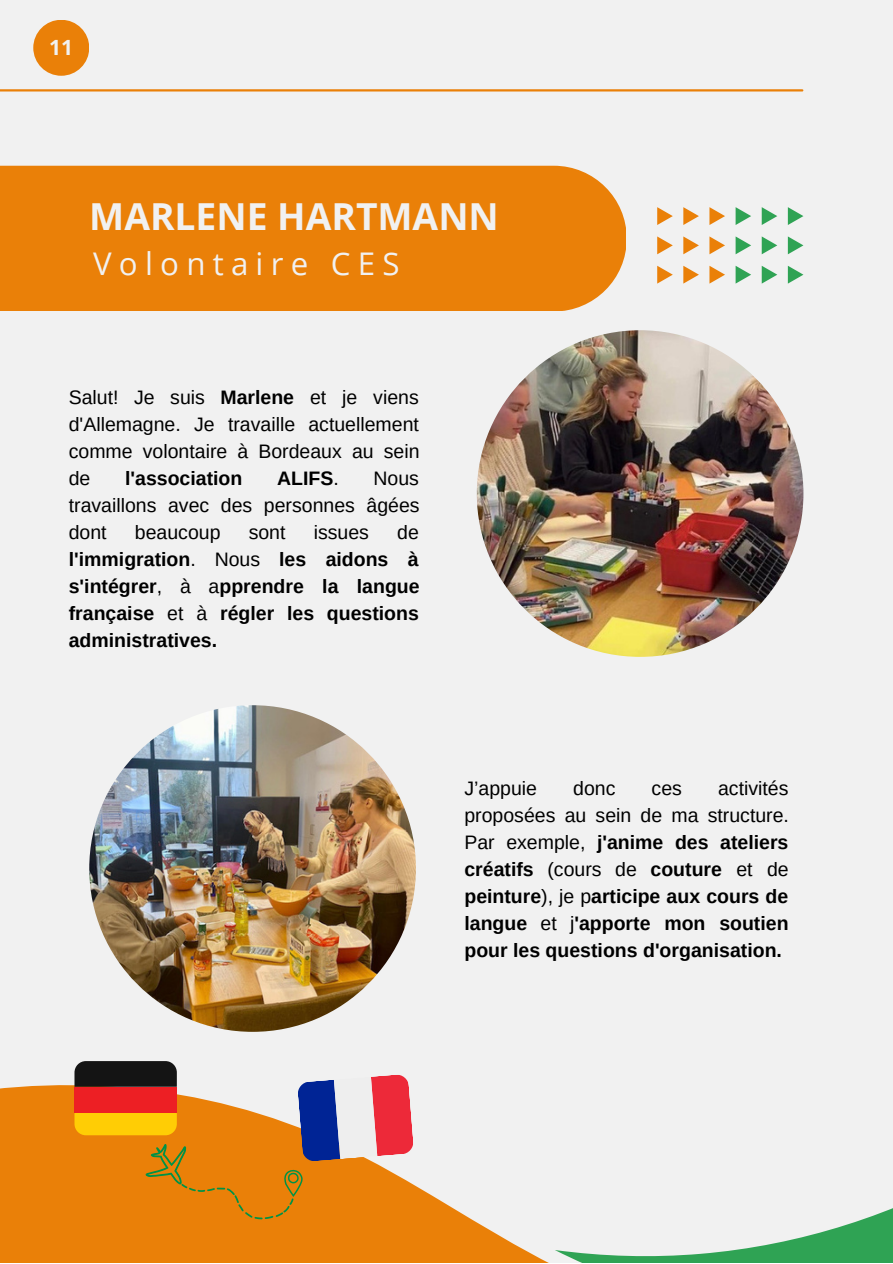
<style>
.page{position:relative;width:893px;height:1264px;background:#fff}
.page>*{position:absolute;margin:0;border:0;box-sizing:border-box;transform-origin:0 0}
.t1{font:700 37.2px "Open Sans";color:#f1f1f1}
.t2{font:31.2px "Open Sans";letter-spacing:.23em;color:#f1f1f1}
.t3{font:700 21px "Open Sans";color:#f1f1f1}
.t4{font:700 19.5px/27px "Arimo";color:#000;text-align:justify}
.t5{font:19.5px/27px "Arimo";color:#000;text-align:justify}
.s1{font-weight:700}
.s2{font-weight:400}
</style>
<div class="page">
<div style="left:0;top:0;width:892px;height:1262px;background:#f1f1f1"></div>
<hr style="left:0;top:89px;width:802px;height:2px;background:#ea8008">
<svg style="left:0;top:1085px;width:547px;height:177px;fill:#ea8008"></svg>
<svg style="left:555px;top:1208px;width:337px;height:54px"></svg>
<svg style="left:787px;top:207px;width:16px;height:18px"></svg>
<svg style="left:787px;top:236px;width:16px;height:18px"></svg>
<svg style="left:787px;top:266px;width:16px;height:17px"></svg>
<svg style="left:761px;top:207px;width:16px;height:18px"></svg>
<svg style="left:761px;top:236px;width:16px;height:18px"></svg>
<svg style="left:761px;top:266px;width:16px;height:17px"></svg>
<svg style="left:735px;top:207px;width:16px;height:18px"></svg>
<svg style="left:735px;top:236px;width:16px;height:18px"></svg>
<svg style="left:735px;top:266px;width:16px;height:17px"></svg>
<svg style="left:657px;top:207px;width:68px;height:76px"></svg>
<div style="left:0;top:166px;width:626px;height:145px;background:#ea8008"></div>
<img style="left:476px;top:330px;width:327px;height:327px;border-radius:50%">
<img style="left:89px;top:705px;width:327px;height:326px;border-radius:50%">
<div style="left:33px;top:20px;width:56px;height:56px;background:#ea8008;border-radius:50%"></div>
<svg style="left:74px;top:1061px;width:340px;height:158px"></svg>
<p class="t3" style="left:49px;top:32px;width:25px">02</p>
<p class="t3" style="left:49px;top:32px;width:25px">11</p>
<p class="t1" style="left:89px;top:190px;width:411px">MARLENE HARTMANN</p>
<p class="t2" style="left:93px;top:242px;width:308px">Volontaire CES</p>
<p class="t5" style="left:69px;top:384px;width:352px">Salut! Je suis <span class="s1">Marlene</span> et je viens d'Allemagne. Je travaille actuellement comme volontaire à Bordeaux au sein de</p>
<p class="t4" style="left:125px;top:465px;width:119px">l'association</p>
<p class="t4" style="left:277px;top:465px;width:63px">ALIFS<span class="s2">.</span></p>
<p class="t5" style="left:69px;top:465px;width:352px;text-indent:304px">Nous travaillons avec des personnes âgées dont</p>
<p class="t4" style="left:69px;top:518px;width:352px;text-indent:328px"><span class="s2">de </span>l'immigration<span class="s2">. Nous</span> les aidons à s'intégrer<span class="s2">, à a</span>pprendre la langue française <span class="s2">et à</span> régler les questions administratives.</p>
<p class="t5" style="left:135px;top:518px;width:87px">beaucoup</p>
<p class="t5" style="left:249px;top:518px;width:38px">sont</p>
<p class="t5" style="left:314px;top:518px;width:57px">issues</p>
<p class="t4" style="left:464px;top:774px;width:326px;text-indent:254px"><span class="s2">activités proposées au sein de ma structure.<br>Par exemple,</span> j'anime des ateliers créatifs <span class="s2">(cours de</span> couture <span class="s2">et de </span>peinture<span class="s2">), je p</span>articipe aux cours de langue <span class="s2">et j</span>'apporte mon soutien pour les questions d'organisation.</p>
<p class="t5" style="left:464px;top:774px;width:74px">J’appuie</p>
<p class="t5" style="left:573px;top:774px;width:44px">donc</p>
<p class="t5" style="left:651px;top:774px;width:32px">ces</p>
</div>
